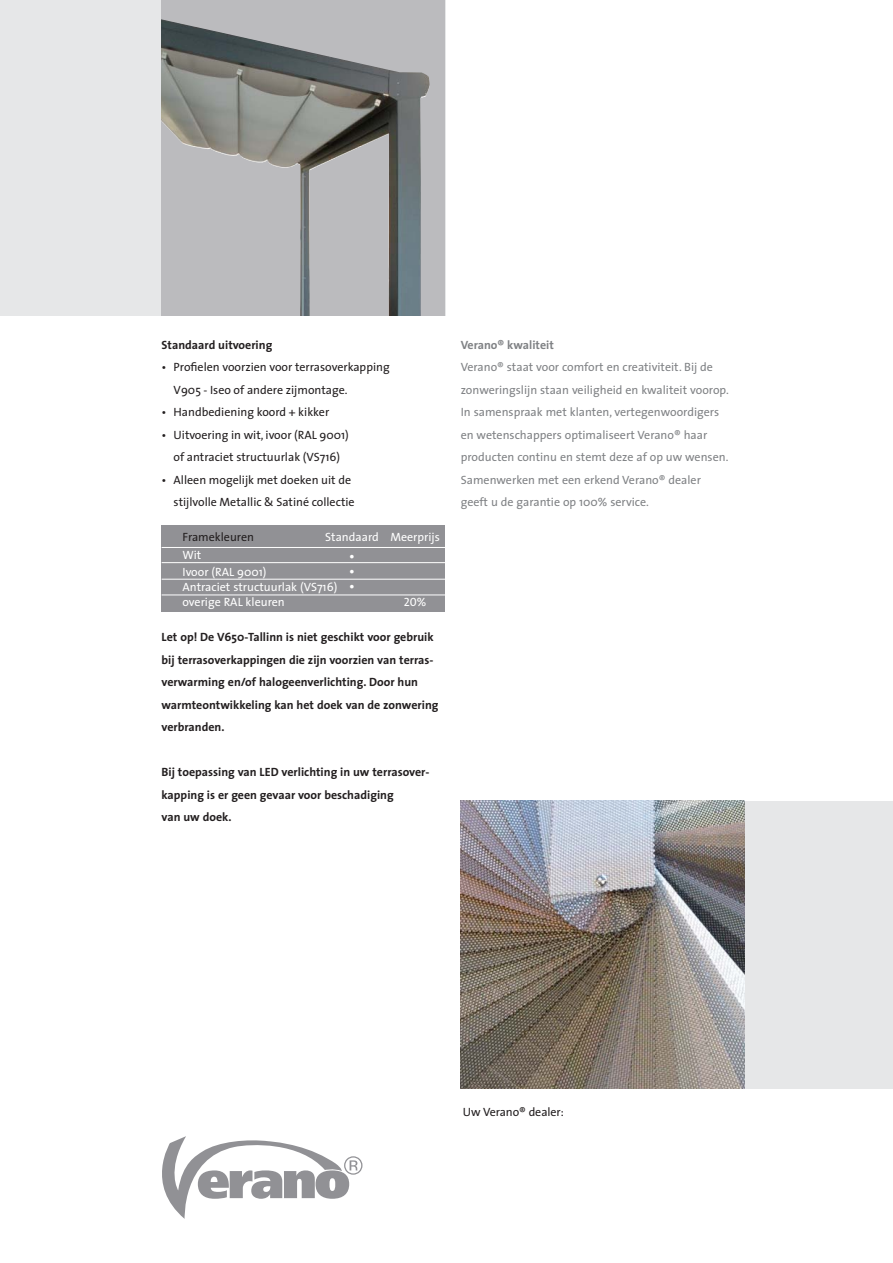
<style>
.page{position:relative;width:893px;height:1263px;background:#fff}
.page>*{position:absolute;margin:0;border:0;box-sizing:border-box;transform-origin:0 0}
.t1{font:15px "The Sans";color:#fff}
.t2{font:700 12px/22.5px "The Sans";color:#231f20}
.t3{font:12px/22.5px "The Sans";color:#808285}
.t4{font:12px/22.5px "The Sans";color:#231f20}
.t5{font:12px/15px "The Sans";color:#fff}
.t6{font:700 12px "The Sans";color:#808285}
.t7{font:12px "The Sans Caps";color:#fff}
.s1{font-size:15px}
</style>
<div class="page">
<div style="left:0;top:0;width:445px;height:316px;background:#e6e7e8"></div>
<div style="left:162px;top:525px;width:283px;height:87px;background:#919195"></div>
<hr style="left:162px;top:562px;width:283px;height:1px;background:#fff">
<hr style="left:162px;top:547px;width:283px;height:1px;background:#fff">
<hr style="left:162px;top:579px;width:283px;height:1px;background:#fff">
<hr style="left:162px;top:595px;width:283px;height:1px;background:#fff">
<svg style="left:162px;top:1136px;width:200px;height:83px"></svg>
<div style="left:461px;top:801px;width:432px;height:288px;background:#e6e7e8"></div>
<div style="left:162px;top:0;width:283px;height:316px;background:#bbbbbe"></div>
<img style="left:162px;top:19px;width:268px;height:297px">
<img style="left:461px;top:801px;width:283px;height:288px">
<p class="t2" style="left:162px;top:334px;width:112px">Standaard uitvoering</p>
<p class="t4" style="left:174px;top:357px;width:218px;text-indent:-12px">• Profielen voorzien voor terrasoverkapping<br>V905 - Iseo of andere zijmontage.</p>
<p class="t4" style="left:162px;top:402px;width:169px">• Handbediening koord + kikker</p>
<p class="t4" style="left:162px;top:425px;width:189px;text-align:center">• Uitvoering in wit, ivoor (RAL 9001) of antraciet structuurlak (VS716)</p>
<p class="t4" style="left:162px;top:470px;width:195px;text-align:right">• Alleen mogelijk met doeken uit de stijlvolle Metallic &amp; Satiné collectie</p>
<p class="t4" style="left:183px;top:527px;width:73px">Framekleuren</p>
<p class="t5" style="left:325px;top:531px;width:116px">Standaard Meerprijs</p>
<p class="t5" style="left:183px;top:549px;width:20px">Wit</p>
<p class="t1" style="left:349px;top:550px;width:8px">•</p>
<p class="t5" style="left:183px;top:565px;width:85px">Ivoor (RAL 9001)</p>
<p class="t1" style="left:349px;top:565px;width:8px">•</p>
<p class="t5" style="left:183px;top:580px;width:174px">Antraciet structuurlak (VS716) <span class="s1">• </span>overige RAL kleuren</p>
<p class="t7" style="left:404px;top:594px;width:24px">20%</p>
<p class="t2" style="left:162px;top:626px;width:278px">Let op! De V650-Tallinn is niet geschikt voor gebruik bij terrasoverkappingen die zijn voorzien van terras&shy;verwarming en/of halogeenverlichting. Door hun warmteontwikkeling kan het doek van de zonwering verbranden.</p>
<p class="t2" style="left:162px;top:761px;width:269px">Bij toepassing van LED verlichting in uw terrasover&shy;kapping is er geen gevaar voor beschadiging<br>van uw doek.</p>
<p class="t6" style="left:461px;top:339px;width:95px">Verano® kwaliteit</p>
<p class="t3" style="left:461px;top:357px;width:270px">Verano® staat voor comfort en creativiteit. Bij de zonweringslijn staan veiligheid en kwaliteit voorop.<br>In samenspraak met klanten, vertegenwoordigers en wetenschappers optimaliseert Verano® haar producten continu en stemt deze af op uw wensen.<br>Samenwerken met een erkend Verano® dealer geeft u de garantie op 100% service.</p>
<p class="t4" style="left:463px;top:1102px;width:102px">Uw Verano® dealer:</p>
</div>
